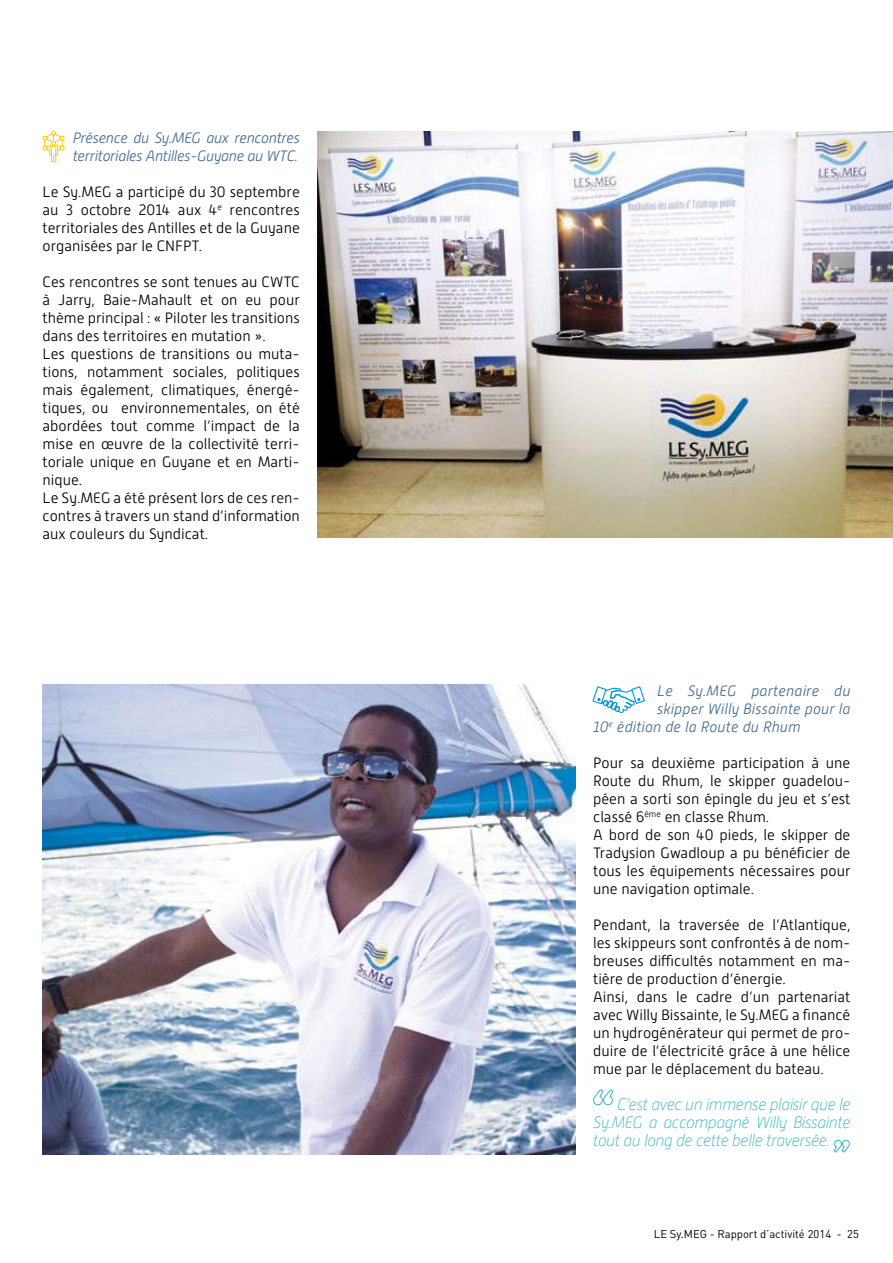
<style>
.page{position:relative;width:893px;height:1263px;background:#fff}
.page>*{position:absolute;margin:0;border:0;box-sizing:border-box;transform-origin:0 0}
.t1{font:italic 100 16.5px/18px "Alwyn New";letter-spacing:-.03em;color:#36b7c1;text-align:justify}
.t2{font:300 15px/18px "Alwyn New";color:#000}
.t3{font:italic 300 15px "Alwyn New";letter-spacing:.01em;color:#476d90}
.t4{font:italic 300 15px/18px "Alwyn New";letter-spacing:-.02em;color:#476d90}
.t5{font:11.25px "DIN";color:#000}
</style>
<div class="page">
<img style="left:317px;top:132px;width:576px;height:406px">
<img style="left:43px;top:684px;width:532px;height:470px">
<svg style="left:593px;top:1089px;width:20px;height:17px"></svg>
<svg style="left:834px;top:1139px;width:16px;height:14px"></svg>
<svg style="left:592px;top:686px;width:53px;height:28px"></svg>
<svg style="left:42px;top:130px;width:23px;height:33px"></svg>
<p class="t4" style="left:73px;top:129px;width:229px">Présence du Sy.MEG aux rencontres territoriales Antilles-Guyane au WTC.</p>
<p class="t2" style="left:43px;top:183px;width:259px;text-align:justify">Le Sy.MEG a participé du 30 septembre au 3 octobre 2014 aux 4<sup>e</sup> rencontres territoriales des Antilles et de la Guyane organisées par le CNFPT.</p>
<p class="t2" style="left:43px;top:273px;width:259px">Ces rencontres se sont tenues au CWTC à Jarry, Baie-Mahault et on eu pour thème principal : « Piloter les transitions dans des territoires en mutation ».<br>Les questions de transitions ou muta&shy;tions, notamment sociales, politiques mais également, climatiques, énergé&shy;tiques, ou environnementales, on été abordées tout comme l’impact de la mise en œuvre de la collectivité terri&shy;toriale unique en Guyane et en Marti&shy;nique.<br>Le Sy.MEG a été présent lors de ces ren&shy;contres à travers un stand d’information aux couleurs du Syndicat.</p>
<p class="t3" style="left:657px;top:682px;width:195px">Le Sy.MEG partenaire du</p>
<p class="t3" style="left:657px;top:700px;width:195px">skipper Willy Bissainte pour la</p>
<p class="t3" style="left:593px;top:718px;width:209px">10<sup>e</sup> édition de la Route du Rhum</p>
<p class="t2" style="left:593px;top:753px;width:259px">Pour sa deuxième participation à une Route du Rhum, le skipper guadelou&shy;péen a sorti son épingle du jeu et s’est classé 6<sup>ème</sup> en classe Rhum.<br>A bord de son 40 pieds, le skipper de Tradysion Gwadloup a pu bénéficier de tous les équipements nécessaires pour une navigation optimale.</p>
<p class="t2" style="left:593px;top:915px;width:259px">Pendant, la traversée de l’Atlantique, les skippeurs sont confrontés à de nom&shy;breuses difficultés notamment en ma&shy;tière de production d’énergie.<br>Ainsi, dans le cadre d’un partenariat avec Willy Bissainte, le Sy.MEG a financé un hydrogénérateur qui permet de pro&shy;duire de l’électricité grâce à une hélice mue par le déplacement du bateau.</p>
<p class="t1" style="left:593px;top:1095px;width:259px;text-indent:24px">C’est avec un immense plaisir que le Sy.MEG a accompagné Willy Bissainte tout au long de cette belle traversée.</p>
<p class="t5" style="left:654px;top:1227px;width:207px">LE Sy.MEG - Rapport d’activité 2014 - 25</p>
</div>
